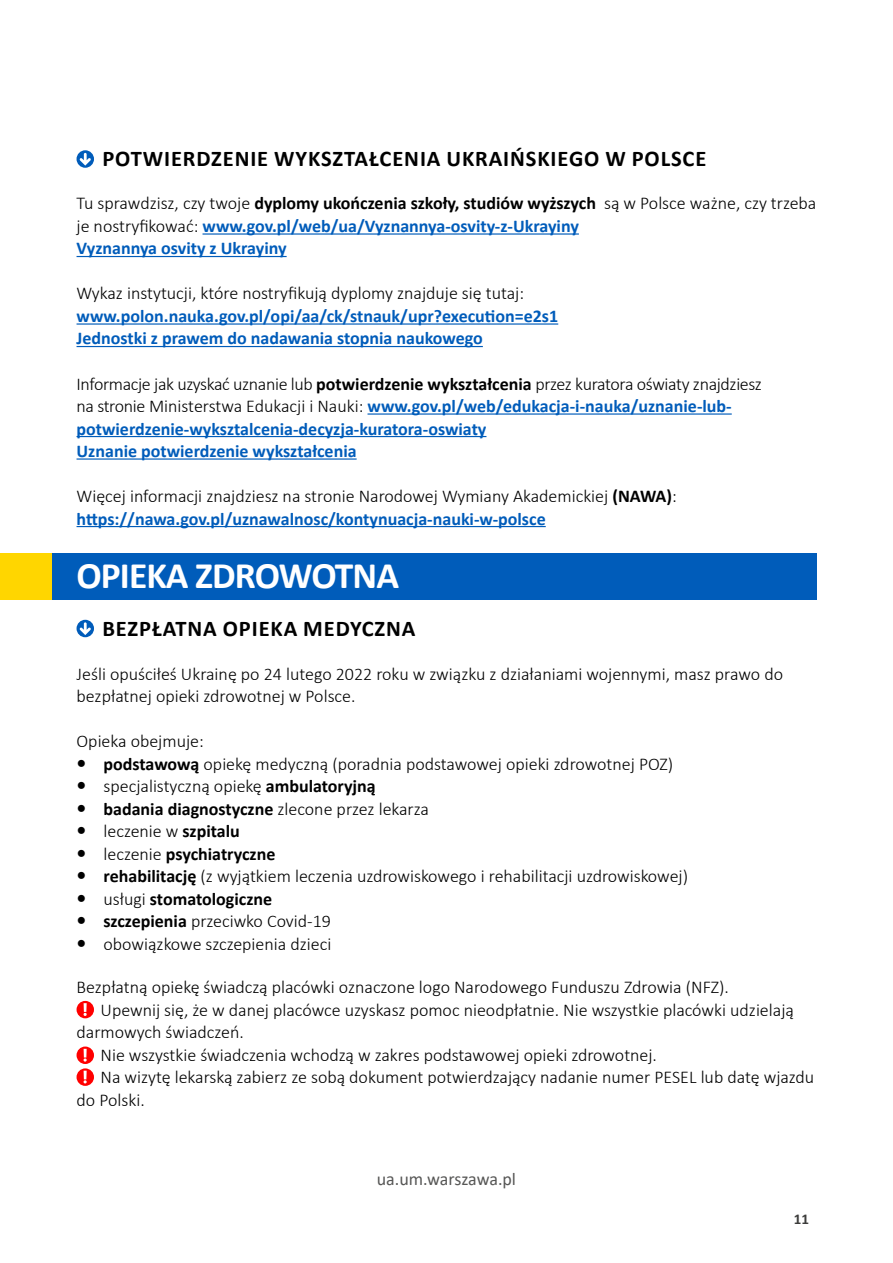
<style>
.page{position:relative;width:893px;height:1263px;background:#fff}
.page>*{position:absolute;margin:0;border:0;box-sizing:border-box;transform-origin:0 0}
.Naglowek_1{font:700 37.5px "Calibri";letter-spacing:-.025em;color:#fff}
.Podtytuł{font:700 22.5px "Calibri";letter-spacing:.04em;color:#000}
.t1{font:300 18px/22.5px "Calibri";color:#000}
.t2{font:300 18px/22.5px "Calibri";letter-spacing:-.02em;color:#000}
.t3{font:700 18px/22.5px "Calibri";color:#005cba}
.t4{font:700 18px "Calibri";color:#000}
.t5{font:18px "Calibri";letter-spacing:-.01em;color:#575756}
.t6{font:700 15px "Calibri";color:#3c3c3b}
.s1{font-weight:700}
.s2{font-weight:700;color:#005cba}
.s3{font-weight:300;color:#000}
.s4{font-weight:300}
</style>
<div class="page">
<div style="left:0;top:553px;width:816px;height:47px;background:#005cba"></div>
<div style="left:0;top:553px;width:51px;height:47px;background:#ffd600"></div>
<hr style="left:203px;top:233px;width:376px;height:2px;background:#005cba">
<hr style="left:77px;top:256px;width:210px;height:1px;background:#005cba">
<hr style="left:77px;top:323px;width:481px;height:2px;background:#005cba">
<hr style="left:77px;top:346px;width:406px;height:1px;background:#005cba">
<hr style="left:367px;top:413px;width:365px;height:2px;background:#005cba">
<hr style="left:77px;top:436px;width:409px;height:1px;background:#005cba">
<hr style="left:77px;top:458px;width:280px;height:2px;background:#005cba">
<hr style="left:77px;top:526px;width:469px;height:1px;background:#005cba">
<svg style="left:77px;top:150px;width:17px;height:18px"></svg>
<svg style="left:80px;top:153px;width:11px;height:13px"></svg>
<div style="left:77px;top:620px;width:17px;height:17px;background:#005cba;border-radius:50%"></div>
<svg style="left:80px;top:622px;width:11px;height:13px"></svg>
<div style="left:77px;top:1001px;width:17px;height:17px;background:#f00;border-radius:50%"></div>
<svg style="left:84px;top:1003px;width:3px;height:13px"></svg>
<svg style="left:77px;top:1046px;width:17px;height:18px"></svg>
<svg style="left:84px;top:1049px;width:3px;height:12px"></svg>
<svg style="left:77px;top:1068px;width:17px;height:18px"></svg>
<svg style="left:84px;top:1071px;width:3px;height:12px"></svg>
<p class="Podtytuł" style="left:102px;top:142px;width:605px">POTWIERDZENIE WYKSZTAŁCENIA UKRAIŃSKIEGO W POLSCE</p>
<p class="t1" style="left:77px;top:192px;width:741px">Tu sprawdzisz, czy twoje <span class="s1">dyplomy ukończenia szkoły, studiów wyższych</span> są w Polsce ważne, czy trzeba je nostryfikować: <span class="s2">www.gov.pl/web/ua/Vyznannya-osvity-z-Ukrayiny</span></p>
<p class="t3" style="left:77px;top:237px;width:212px">Vyznannya osvity z Ukrayiny</p>
<p class="t3" style="left:77px;top:282px;width:483px"><span class="s3">Wykaz instytucji, które nostryfikują dyplomy znajduje się tutaj: </span>www.polon.nauka.gov.pl/opi/aa/ck/stnauk/upr?execution=e2s1</p>
<p class="t3" style="left:77px;top:327px;width:408px">Jednostki z prawem do nadawania stopnia naukowego</p>
<p class="t2" style="left:77px;top:372px;width:687px">Informacje jak uzyskać uznanie lub <span class="s1">potwierdzenie wykształcenia</span> przez kuratora oświaty znajdziesz na stronie Ministerstwa Edukacji i Nauki: <span class="s2">www.gov.pl/web/edukacja-i-nauka/uznanie-lub&shy;potwierdzenie-wyksztalcenia-decyzja-kuratora-oswiaty</span></p>
<p class="t3" style="left:77px;top:439px;width:282px">Uznanie potwierdzenie wykształcenia</p>
<p class="t1" style="left:77px;top:485px;width:602px">Więcej informacji znajdziesz na stronie Narodowej Wymiany Akademickiej <span class="s1">(NAWA)</span>: <span class="s2">https://nawa.gov.pl/uznawalnosc/kontynuacja-nauki-w-polsce</span></p>
<p class="Naglowek_1" style="left:77px;top:548px;width:324px">OPIEKA ZDROWOTNA</p>
<p class="Podtytuł" style="left:102px;top:612px;width:315px">BEZPŁATNA OPIEKA MEDYCZNA</p>
<p class="t1" style="left:77px;top:662px;width:708px">Jeśli opuściłeś Ukrainę po 24 lutego 2022 roku w związku z działaniami wojennymi, masz prawo do bezpłatnej opieki zdrowotnej w Polsce.</p>
<p class="t1" style="left:77px;top:730px;width:129px">Opieka obejmuje:</p>
<p class="t1" style="left:104px;top:752px;width:571px"><span class="s1">podstawową</span> opiekę medyczną (poradnia podstawowej opieki zdrowotnej POZ)</p>
<p class="t1" style="left:104px;top:775px;width:274px">specjalistyczną opiekę <span class="s1">ambulatoryjną</span></p>
<p class="t4" style="left:104px;top:796px;width:327px">badania diagnostyczne <span class="s4">zlecone przez lekarza</span></p>
<p class="t1" style="left:104px;top:820px;width:138px">leczenie w <span class="s1">szpitalu</span></p>
<p class="t4" style="left:104px;top:841px;width:173px"><span class="s4">leczenie</span> psychiatryczne</p>
<p class="t1" style="left:104px;top:865px;width:586px"><span class="s1">rehabilitację</span> (z wyjątkiem leczenia uzdrowiskowego i rehabilitacji uzdrowiskowej)</p>
<p class="t4" style="left:104px;top:886px;width:170px"><span class="s4">usługi</span> stomatologiczne</p>
<p class="t1" style="left:104px;top:910px;width:229px"><span class="s1">szczepienia</span> przeciwko Covid-19</p>
<p class="t1" style="left:104px;top:932px;width:229px">obowiązkowe szczepienia dzieci</p>
<p class="t1" style="left:77px;top:976px;width:654px">Bezpłatną opiekę świadczą placówki oznaczone logo Narodowego Funduszu Zdrowia (NFZ).</p>
<p class="t1" style="left:77px;top:998px;width:719px;text-indent:24px">Upewnij się, że w danej placówce uzyskasz pomoc nieodpłatnie. Nie wszystkie placówki udzielają darmowych świadczeń.</p>
<p class="t1" style="left:101px;top:1043px;width:558px">Nie wszystkie świadczenia wchodzą w zakres podstawowej opieki zdrowotnej.</p>
<p class="t1" style="left:77px;top:1066px;width:739px;text-indent:24px">Na wizytę lekarską zabierz ze sobą dokument potwierdzający nadanie numer PESEL lub datę wjazdu do Polski.</p>
<p class="t5" style="left:377px;top:1167px;width:141px">ua.um.warszawa.pl</p>
<p class="t6" style="left:794px;top:1209px;width:17px">11</p>
</div>
